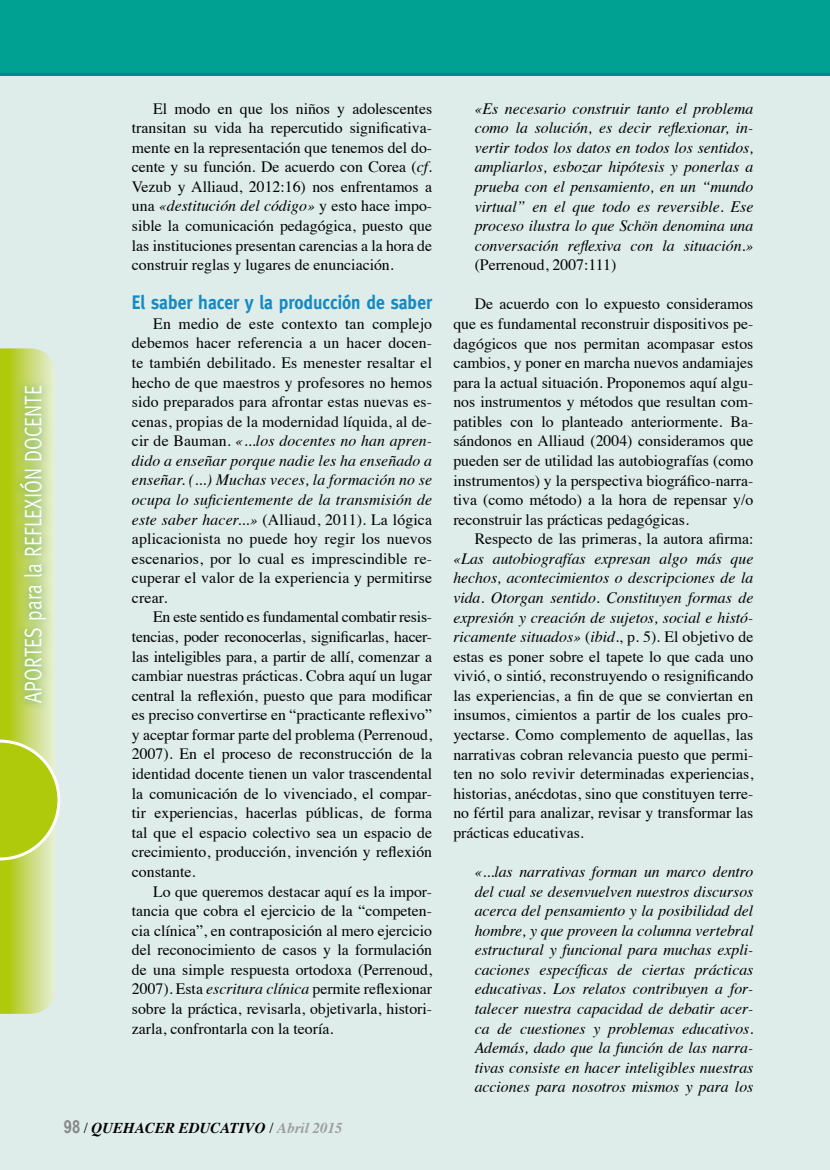
<style>
.page{position:relative;width:830px;height:1170px;background:#fff}
.page>*{position:absolute;margin:0;border:0;box-sizing:border-box;transform-origin:0 0}
.t1{font:24px "Meta";color:#fff;scale:.8 1}
.t2{font:700 19.5px "Meta";color:#148ac2;scale:.9 1}
.t3{font:15.75px/19.5px "Times";color:#000;text-align:justify}
.t4{font:italic 15.75px/19.5px "Times";color:#000;text-align:justify}
.t5{font:italic 700 15px "Times";color:#000}
.s1{font-style:italic}
.s2{font-family:"Arial Narrow";font-style:normal;font-size:18px;color:#878787}
.s3{font-weight:400;font-style:normal}
.s4{color:#9d9d9c}
</style>
<div class="page">
<div style="left:0;top:0;width:829px;height:1169px;background:#deecea"></div>
<svg style="left:0;top:348px;width:60px;height:665px;background:#c3d75d"></svg>
<div style="left:12px;top:378px;width:43px;height:333px;background:#007b3d;opacity:.6"></div>
<div style="left:0;top:0;width:829px;height:76px;background:#00a092"></div>
<h1 class="t1" style="left:19px;top:702px;width:396px;rotate:-90deg">Aportes para la Reflexi ón Docente</h1>
<h1 class="t1" style="left:19px;top:450px;width:80px;rotate:-90deg">e</h1>
<h1 class="t1" style="left:19px;top:830px;width:400px;rotate:-90deg">Área del Conocimiento Matemáticoe</h1>
<p class="t3" style="left:132px;top:97px;width:301px;text-indent:21px">El modo en que los niños y adolescentes transitan su vida ha repercutido significativa&shy;mente en la representación que tenemos del do&shy;cente y su función. De acuerdo con Corea (<span class="s1">cf.<br></span>Vezub y Alliaud, 2012:16) nos enfrentamos a una <span class="s1">«destitución del código»</span> y esto hace impo&shy;sible la comunicación pedagógica, puesto que las instituciones presentan carencias a la hora de construir reglas y lugares de enunciación.</p>
<p class="t2" style="left:132px;top:291px;width:335px">El saber hacer y la producción de saber</p>
<p class="t3" style="left:132px;top:312px;width:301px;text-indent:21px">En medio de este contexto tan complejo debemos hacer referencia a un hacer docen&shy;te también debilitado. Es menester resaltar el hecho de que maestros y profesores no hemos sido preparados para afrontar estas nuevas es&shy;cenas, propias de la modernidad líquida, al de&shy;cir de Bauman. <span class="s1">«...los docentes no han apren&shy;dido a enseñar porque nadie les ha enseñado a enseñar. (...) Muchas veces, la formación no se ocupa lo suficientemente de la transmisión de este saber hacer...»</span> (Alliaud, 2011). La lógica aplicacionista no puede hoy regir los nuevos escenarios, por lo cual es imprescindible re&shy;cuperar el valor de la experiencia y permitirse crear.</p>
<p class="t3" style="left:132px;top:606px;width:301px;text-indent:21px">En este sentido es fundamental combatir resis&shy;tencias, poder reconocerlas, significarlas, hacer&shy;las inteligibles para, a partir de allí, comenzar a cambiar nuestras prácticas. Cobra aquí un lugar central la reflexión, puesto que para modificar es preciso convertirse en “practicante reflexivo” y aceptar formar parte del problema (Perrenoud, 2007). En el proceso de reconstrucción de la identidad docente tienen un valor trascendental la comunicación de lo vivenciado, el compar&shy;tir experiencias, hacerlas públicas, de forma tal que el espacio colectivo sea un espacio de crecimiento, producción, invención y reflexión constante.</p>
<p class="t3" style="left:132px;top:880px;width:301px;text-indent:21px">Lo que queremos destacar aquí es la impor&shy;tancia que cobra el ejercicio de la “competen&shy;cia clínica”, en contraposición al mero ejercicio del reconocimiento de casos y la formulación de una simple respuesta ortodoxa (Perrenoud, 2007). Esta <span class="s1">escritura clínica</span> permite reflexionar sobre la práctica, revisarla, objetivarla, histori&shy;zarla, confrontarla con la teoría.</p>
<p class="t5" style="left:64px;top:1113px;width:280px"><span class="s2">98</span> <span class="s3">/</span> QUEHACER EDUCATIVO <span class="s3">/</span> <span class="s4">Abril 2015</span></p>
<p class="t4" style="left:474px;top:98px;width:280px">«Es necesario construir tanto el problema como la solución, es decir reflexionar, in&shy;vertir todos los datos en todos los sentidos, ampliarlos, esbozar hipótesis y ponerlas a prueba con el pensamiento, en un “mundo virtual” en el que todo es reversible. Ese proceso ilustra lo que Schön denomina una conversación reflexiva con la situación.»</p>
<p class="t3" style="left:474px;top:254px;width:143px">(Perrenoud, 2007:111)</p>
<p class="t3" style="left:453px;top:293px;width:301px;text-indent:21px">De acuerdo con lo expuesto consideramos que es fundamental reconstruir dispositivos pe&shy;dagógicos que nos permitan acompasar estos cambios, y poner en marcha nuevos andamiajes para la actual situación. Proponemos aquí algu&shy;nos instrumentos y métodos que resultan com&shy;patibles con lo planteado anteriormente. Ba&shy;sándonos en Alliaud (2004) consideramos que pueden ser de utilidad las autobiografías (como instrumentos) y la perspectiva biográfico-narra&shy;tiva (como método) a la hora de repensar y/o reconstruir las prácticas pedagógicas.</p>
<p class="t3" style="left:474px;top:528px;width:280px">Respecto de las primeras, la autora afirma:</p>
<p class="t3" style="left:453px;top:547px;width:301px"><span class="s1">«Las autobiografías expresan algo más que hechos, acontecimientos o descripciones de la vida. Otorgan sentido. Constituyen formas de expresión y creación de sujetos, social e histó&shy;ricamente situados»</span> (<span class="s1">ibid.</span>, p. 5). El objetivo de estas es poner sobre el tapete lo que cada uno vivió, o sintió, reconstruyendo o resignificando las experiencias, a fin de que se conviertan en insumos, cimientos a partir de los cuales pro&shy;yectarse. Como complemento de aquellas, las narrativas cobran relevancia puesto que permi&shy;ten no solo revivir determinadas experiencias, historias, anécdotas, sino que constituyen terre&shy;no fértil para analizar, revisar y transformar las prácticas educativas.</p>
<p class="t4" style="left:474px;top:861px;width:280px">«...las narrativas forman un marco dentro del cual se desenvuelven nuestros discursos acerca del pensamiento y la posibilidad del hombre, y que proveen la columna vertebral estructural y funcional para muchas expli&shy;caciones específicas de ciertas prácticas educativas. Los relatos contribuyen a for&shy;talecer nuestra capacidad de debatir acer&shy;ca de cuestiones y problemas educativos.<br>Además, dado que la función de las narra&shy;tivas consiste en hacer inteligibles nuestras acciones para nosotros mismos y para los</p>
</div>
